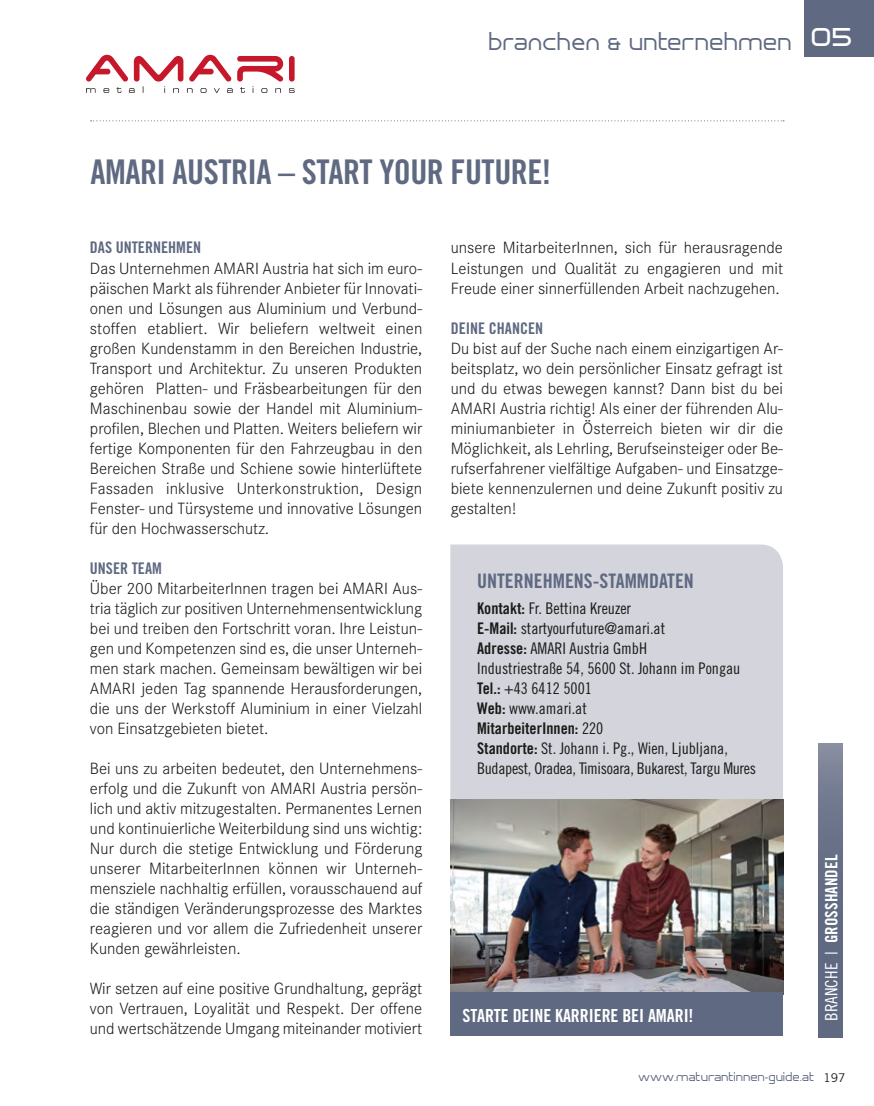
<style>
.page{position:relative;width:874px;height:1106px;background:#fff}
.page>*{position:absolute;margin:0;border:0;box-sizing:border-box;transform-origin:0 0}
.t1{font:34px "Trade Gothic Bold Cond Twenty";letter-spacing:-.015em;color:#5f6981}
.t2{font:500 24px "Paragraph";letter-spacing:.05em;color:#5f6981}
.t3{font:20px "Trade Gothic Bold Cond Twenty";color:#5f6981}
.t4{font:18px "Trade Gothic Bold Cond Twenty";letter-spacing:-.005em;color:#fff}
.t5{font:17px "Trade Gothic Bold Cond Twenty";letter-spacing:.005em;color:#fff}
.t6{font:300 16px/20px "Corporate SBQ";color:#1a1a18;text-align:justify}
.t7{font:16px/20px "Trade Gothic Cond Eighteen";color:#1a1a18}
.t8{font:16px/20px "Trade Gothic Cond Eighteen";letter-spacing:-.02em;color:#1a1a18}
.t9{font:16px "Trade Gothic Bold Cond Twenty";color:#5f6981}
.t10{font:16px "Trade Gothic Bold Cond Twenty";color:#1a1a18}
.t11{font:500 12px "Paragraph";letter-spacing:.05em;color:#5f6981}
.s1{font-family:"Trade Gothic Bold Cond Twenty"}
.s2{font-family:"Trade Gothic Cond Eighteen"}
.s3{font-family:"Trade Gothic";font-weight:400;color:#1a1a18}
</style>
<div class="page">
<div style="left:803px;top:0;width:70px;height:57px;background:#5f6981"></div>
<svg style="left:91px;top:120px;width:692px;height:1px"></svg>
<div style="left:450px;top:544px;width:332px;height:255px;background:#d3d4dc"></div>
<img style="left:450px;top:799px;width:332px;height:193px">
<div style="left:818px;top:743px;width:24px;height:294px;background:linear-gradient(to bottom,#7a8196,#56617a)"></div>
<div style="left:450px;top:992px;width:332px;height:44px;background:#5f6981"></div>
<svg style="left:86px;top:55px;width:208px;height:38px"></svg>
<h2 class="t2" style="left:488px;top:31px;width:364px">BRANCHEN &amp; unternehmen <sup>05</sup></h2>
<h1 class="t1" style="left:91px;top:151px;width:462px">AMARI AUSTRIA – START YOUR FUTURE!</h1>
<p class="t9" style="left:90px;top:238px;width:113px">DAS UNTERNEHMEN</p>
<p class="t6" style="left:90px;top:258px;width:334px">Das Unternehmen AMARI Austria hat sich im euro&shy;päischen Markt als führender Anbieter für Innovati&shy;onen und Lösungen aus Aluminium und Verbund&shy;stoffen etabliert. Wir beliefern weltweit einen großen Kundenstamm in den Bereichen Industrie, Transport und Architektur. Zu unseren Produkten gehören Platten- und Fräsbearbeitungen für den Maschinenbau sowie der Handel mit Aluminium&shy;profilen, Blechen und Platten. Weiters beliefern wir fertige Komponenten für den Fahrzeugbau in den Bereichen Straße und Schiene sowie hinterlüftete Fassaden inklusive Unterkonstruktion, Design Fenster- und Türsysteme und innovative Lösungen für den Hochwasserschutz.</p>
<p class="t9" style="left:90px;top:558px;width:73px">UNSER TEAM</p>
<p class="t6" style="left:90px;top:578px;width:334px">Über 200 MitarbeiterInnen tragen bei AMARI Aus&shy;tria täglich zur positiven Unternehmensentwicklung bei und treiben den Fortschritt voran. Ihre Leistun&shy;gen und Kompetenzen sind es, die unser Unterneh&shy;men stark machen. Gemeinsam bewältigen wir bei AMARI jeden Tag spannende Herausforderungen, die uns der Werkstoff Aluminium in einer Vielzahl von Einsatzgebieten bietet.</p>
<p class="t6" style="left:90px;top:758px;width:334px">Bei uns zu arbeiten bedeutet, den Unternehmens&shy;erfolg und die Zukunft von AMARI Austria persön&shy;lich und aktiv mitzugestalten. Permanentes Lernen und kontinuierliche Weiterbildung sind uns wichtig:<br>Nur durch die stetige Entwicklung und Förderung unserer MitarbeiterInnen können wir Unterneh&shy;mensziele nachhaltig erfüllen, vorausschauend auf die ständigen Veränderungsprozesse des Marktes reagieren und vor allem die Zufriedenheit unserer Kunden gewährleisten.</p>
<p class="t6" style="left:90px;top:978px;width:334px">Wir setzen auf eine positive Grundhaltung, geprägt von Vertrauen, Loyalität und Respekt. Der offene und wertschätzende Umgang miteinander motiviert</p>
<p class="t6" style="left:450px;top:238px;width:334px">unsere MitarbeiterInnen, sich für herausragende Leistungen und Qualität zu engagieren und mit Freude einer sinnerfüllenden Arbeit nachzugehen.</p>
<p class="t9" style="left:450px;top:318px;width:94px">DEINE CHANCEN</p>
<p class="t6" style="left:450px;top:338px;width:334px">Du bist auf der Suche nach einem einzigartigen Ar&shy;beitsplatz, wo dein persönlicher Einsatz gefragt ist und du etwas bewegen kannst? Dann bist du bei AMARI Austria richtig! Als einer der führenden Alu&shy;miniumanbieter in Österreich bieten wir dir die Möglichkeit, als Lehrling, Berufseinsteiger oder Be&shy;rufserfahrener vielfältige Aufgaben- und Einsatzge&shy;biete kennenzulernen und deine Zukunft positiv zu gestalten!</p>
<p class="t3" style="left:477px;top:568px;width:218px">UNTERNEHMENS-STAMMDATEN</p>
<p class="t7" style="left:477px;top:598px;width:264px"><span class="s1">Kontakt:</span> Fr. Bettina Kreuzer<br><span class="s1">E-Mail:</span> startyourfuture@amari.at<br><span class="s1">Adresse:</span> AMARI Austria GmbH<br>Industriestraße 54, 5600 St. Johann im Pongau<br><span class="s1">Tel.:</span> +43 6412 5001<br><span class="s1">Web:</span> www.amari.at</p>
<p class="t10" style="left:477px;top:718px;width:128px">MitarbeiterInnen: <span class="s2">220</span></p>
<p class="t8" style="left:477px;top:738px;width:280px"><span class="s1">Standorte:</span> St. Johann i. Pg., Wien, Ljubljana,<br>Budapest, Oradea, Timisoara, Bukarest, Targu Mures</p>
<p class="t4" style="left:462px;top:1004px;width:232px">STARTE DEINE KARRIERE BEI AMARI!</p>
<p class="t5" style="left:820px;top:1020px;width:168px;rotate:-90deg"><span class="s2">BRANCHE |</span> GROSSHANDEL</p>
<p class="t11" style="left:638px;top:1071px;width:208px">www.maturantinnen-guide.at <span class="s3">197</span></p>
</div>
